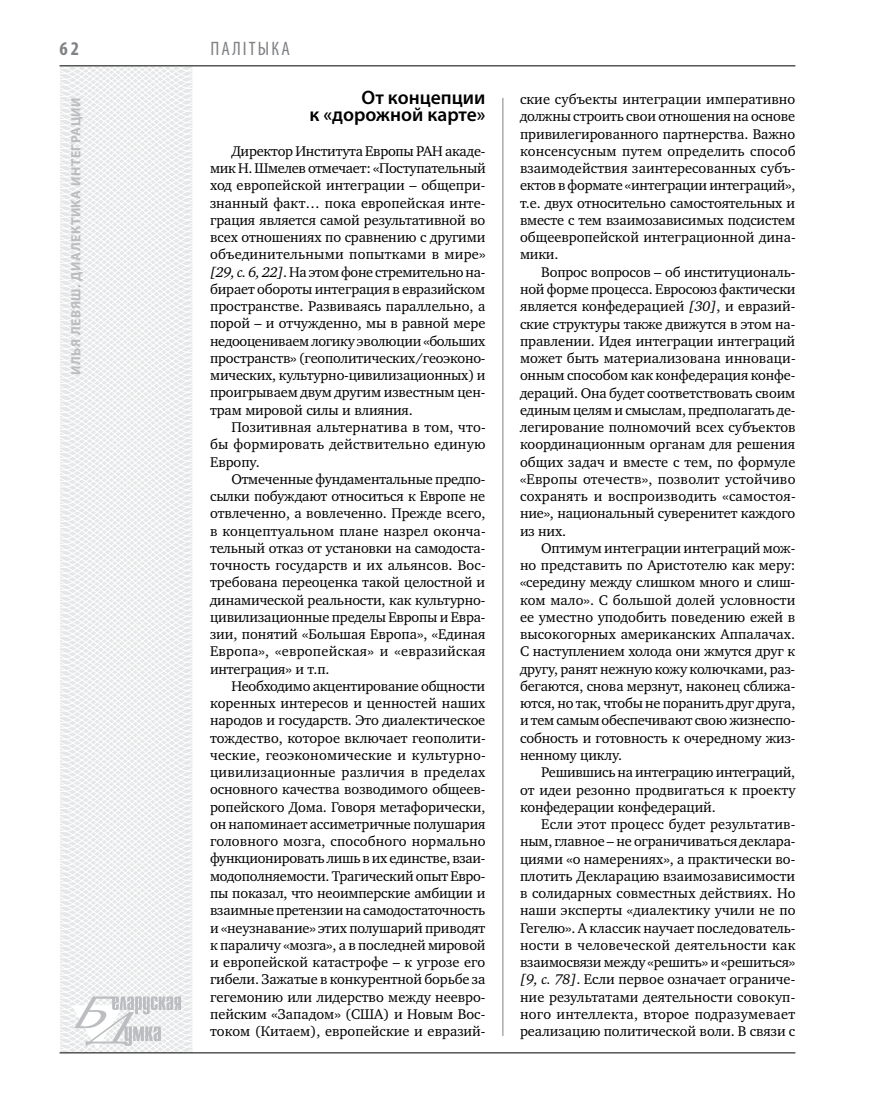
<style>
.page{position:relative;width:872px;height:1106px;background:#fff}
.page>*{position:absolute;margin:0;border:0;box-sizing:border-box;transform-origin:0 0}
.t1{font:600 19.5px/17.2px "Myriad Pro";color:#000;text-align:right}
.t2{font:condensed 19.5px "Myriad Pro";color:#808285}
.t3{font:700 condensed 19.5px "Myriad Pro";color:#808285}
.t4{font:14.4px/17.2px "Charter C";color:#000;text-align:justify}
.t5{font:700 13.5px "Myriad Pro";letter-spacing:.04em;color:#bcbdc0}
.s1{font-style:italic}
</style>
<div class="page">
<svg style="left:59px;top:65px;width:192px;height:989px"></svg>
<hr style="left:502px;top:98px;width:1px;height:938px;background:#808285">
<hr style="left:60px;top:1052px;width:735px;height:1px;background:#000">
<svg style="left:71px;top:996px;width:110px;height:53px"></svg>
<hr style="left:60px;top:65px;width:735px;height:1px;background:#000">
<h1 class="t3" style="left:60px;top:37px;width:21px">62</h1>
<p class="t5" style="left:67px;top:375px;width:277px;rotate:-90deg">Илья Левяш. Диалектика интеграции</p>
<h1 class="t2" style="left:210px;top:37px;width:80px">пал ітыка</h1>
<h1 class="t1" style="left:309px;top:88px;width:177px">От концепции<br>к «дорожной карте»</h1>
<p class="t4" style="left:210px;top:142px;width:277px;text-indent:21px">Директор Института Европы РАН акаде&shy;мик Н. Шмелев отмечает: «Поступательный ход европейской интеграции – общепри&shy;знанный факт… пока европейская инте&shy;грация является самой результативной во всех отношениях по сравнению с другими объединительными попытками в мире» <span class="s1">[29, с. 6, 22]</span>. На этом фоне стремительно на&shy;бирает обороты интеграция в евразийском пространстве. Развиваясь параллельно, а порой – и отчужденно, мы в равной мере недооцениваем логику эволюции «больших пространств» (геополитических/геоэконо&shy;мических, культурно-цивилизационных) и проигрываем двум другим известным цен&shy;трам мировой силы и влияния.</p>
<p class="t4" style="left:210px;top:418px;width:277px;text-indent:21px">Позитивная альтернатива в том, что&shy;бы формировать действительно единую Европу.</p>
<p class="t4" style="left:210px;top:470px;width:277px;text-indent:21px">Отмеченные фундаментальные предпо&shy;сылки побуждают относиться к Европе не отвлеченно, а вовлеченно. Прежде всего, в концептуальном плане назрел оконча&shy;тельный отказ от установки на самодоста&shy;точность государств и их альянсов. Вос&shy;требована переоценка такой целостной и динамической реальности, как культурно&shy;цивилизационные пределы Европы и Евра&shy;зии, понятий «Большая Европа», «Единая Европа», «европейская» и «евразийская интеграция» и т.п.</p>
<p class="t4" style="left:210px;top:677px;width:277px;text-indent:21px">Необходимо акцентирование общности коренных интересов и ценностей наших народов и государств. Это диалектическое тождество, которое включает геополити&shy;ческие, геоэкономические и культурно&shy;цивилизационные различия в пределах основного качества возводимого общеев&shy;ропейского Дома. Говоря метафорически, он напоминает ассиметричные полушария головного мозга, способного нормально функционировать лишь в их единстве, взаи&shy;модополняемости. Трагический опыт Евро&shy;пы показал, что неоимперские амбиции и взаимные претензии на самодостаточность и «неузнавание» этих полушарий приводят к параличу «мозга», а в последней мировой и европейской катастрофе – к угрозе его гибели. Зажатые в конкурентной борьбе за гегемонию или лидерство между неевро&shy;пейским «Западом» (США) и Новым Вос&shy;током (Китаем), европейские и евразий-</p>
<p class="t4" style="left:520px;top:91px;width:277px">ские субъекты интеграции императивно должны строить свои отношения на основе привилегированного партнерства. Важно консенсусным путем определить способ взаимодействия заинтересованных субъ&shy;ектов в формате «интеграции интеграций», т.е. двух относительно самостоятельных и вместе с тем взаимозависимых подсистем общеевропейской интеграционной дина&shy;мики.</p>
<p class="t4" style="left:520px;top:263px;width:277px;text-indent:21px">Вопрос вопросов – об институциональ&shy;ной форме процесса. Евросоюз фактически является конфедерацией <span class="s1">[30]</span>, и евразий&shy;ские структуры также движутся в этом на&shy;правлении. Идея интеграции интеграций может быть материализована инноваци&shy;онным способом как конфедерация конфе&shy;дераций. Она будет соответствовать своим единым целям и смыслам, предполагать де&shy;легирование полномочий всех субъектов координационным органам для решения общих задач и вместе с тем, по формуле «Европы отечеств», позволит устойчиво сохранять и воспроизводить «самостоя&shy;ние», национальный суверенитет каждого из них.</p>
<p class="t4" style="left:520px;top:539px;width:277px;text-indent:21px">Оптимум интеграции интеграций мож&shy;но представить по Аристотелю как меру: «середину между слишком много и слиш&shy;ком мало». С большой долей условности ее уместно уподобить поведению ежей в высокогорных американских Аппалачах.<br>С наступлением холода они жмутся друг к другу, ранят нежную кожу колючками, раз&shy;бегаются, снова мерзнут, наконец сближа&shy;ются, но так, чтобы не поранить друг друга, и тем самым обеспечивают свою жизнеспо&shy;собность и готовность к очередному жиз&shy;ненному циклу.</p>
<p class="t4" style="left:520px;top:764px;width:277px;text-indent:21px">Решившись на интеграцию интеграций, от идеи резонно продвигаться к проекту конфедерации конфедераций.</p>
<p class="t4" style="left:520px;top:815px;width:277px;text-indent:21px">Если этот процесс будет результатив&shy;ным, главное – не ограничиваться деклара&shy;циями «о намерениях», а практически во&shy;плотить Декларацию взаимозависимости в солидарных совместных действиях. Но наши эксперты «диалектику учили не по Гегелю». А классик научает последователь&shy;ности в человеческой деятельности как взаимосвязи между «решить» и «решиться» <span class="s1">[9, с. 78]</span>. Если первое означает ограниче&shy;ние результатами деятельности совокуп&shy;ного интеллекта, второе подразумевает реализацию политической воли. В связи с</p>
</div>
